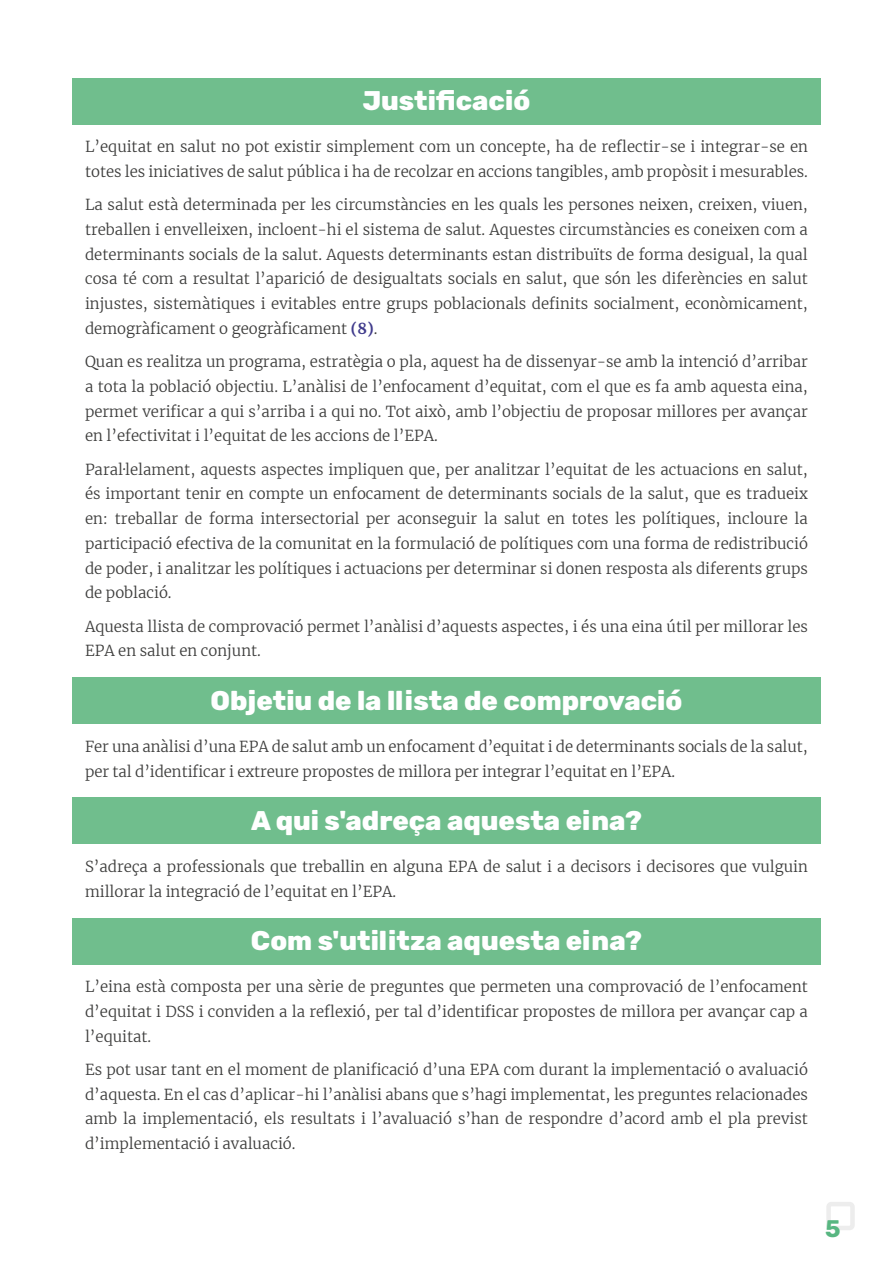
<style>
.page{position:relative;width:893px;height:1263px;background:#fff}
.page>*{position:absolute;margin:0;border:0;box-sizing:border-box;transform-origin:0 0}
.t1{font:800 27px "Rubik";color:#fff}
.t2{font:700 24px "Rubik";color:#58b681}
.Párrafo{font:300 15px/24.8px "Merriweather";color:#3c3c3b;text-align:justify}
.s1{font-weight:700;color:#403b8c}
</style>
<div class="page">
<div style="left:826px;top:1202px;width:29px;height:28px;border:4px solid #ededed;border-radius:3px"></div>
<div style="left:72px;top:78px;width:749px;height:46px;background:#70be8d"></div>
<div style="left:72px;top:677px;width:749px;height:47px;background:#70be8d"></div>
<div style="left:72px;top:798px;width:749px;height:46px;background:#70be8d"></div>
<div style="left:72px;top:918px;width:749px;height:46px;background:#70be8d"></div>
<h1 class="t1" style="left:363px;top:86px;width:169px">Justificació</h1>
<p class="Párrafo" style="left:85px;top:134px;width:724px">L’equitat en salut no pot existir simplement com un concepte, ha de reflectir-se i integrar-se en totes les iniciatives de salut pública i ha de recolzar en accions tangibles, amb propòsit i mesurables.</p>
<p class="Párrafo" style="left:85px;top:192px;width:724px">La salut està determinada per les circumstàncies en les quals les persones neixen, creixen, viuen, treballen i envelleixen, incloent-hi el sistema de salut. Aquestes circumstàncies es coneixen com a determinants socials de la salut. Aquests determinants estan distribuïts de forma desigual, la qual cosa té com a resultat l’aparició de desigualtats socials en salut, que són les diferències en salut injustes, sistemàtiques i evitables entre grups poblacionals definits socialment, econòmicament, demogràficament o geogràficament <span class="s1">(8)</span>.</p>
<p class="Párrafo" style="left:85px;top:349px;width:724px">Quan es realitza un programa, estratègia o pla, aquest ha de dissenyar-se amb la intenció d’arribar a tota la població objectiu. L’anàlisi de l’enfocament d’equitat, com el que es fa amb aquesta eina, permet verificar a qui s’arriba i a qui no. Tot això, amb l’objectiu de proposar millores per avançar en l’efectivitat i l’equitat de les accions de l’EPA.</p>
<p class="Párrafo" style="left:85px;top:456px;width:724px">Paral·lelament, aquests aspectes impliquen que, per analitzar l’equitat de les actuacions en salut, és important tenir en compte un enfocament de determinants socials de la salut, que es tradueix en: treballar de forma intersectorial per aconseguir la salut en totes les polítiques, incloure la participació efectiva de la comunitat en la formulació de polítiques com una forma de redistribució de poder, i analitzar les polítiques i actuacions per determinar si donen resposta als diferents grups de població.</p>
<p class="Párrafo" style="left:85px;top:613px;width:724px">Aquesta llista de comprovació permet l’anàlisi d’aquests aspectes, i és una eina útil per millorar les<br>EPA en salut en conjunt.</p>
<h1 class="t1" style="left:210px;top:686px;width:474px">Objetiu de la llista de comprovació</h1>
<p class="Párrafo" style="left:85px;top:733px;width:724px">Fer una anàlisi d’una EPA de salut amb un enfocament d’equitat i de determinants socials de la salut, per tal d’identificar i extreure propostes de millora per integrar l’equitat en l’EPA.</p>
<h1 class="t1" style="left:251px;top:806px;width:392px">A qui s'adreça aquesta eina?</h1>
<p class="Párrafo" style="left:85px;top:854px;width:724px">S’adreça a professionals que treballin en alguna EPA de salut i a decisors i decisores que vulguin millorar la integració de l’equitat en l’EPA.</p>
<h1 class="t1" style="left:251px;top:926px;width:393px">Com s'utilitza aquesta eina?</h1>
<p class="Párrafo" style="left:85px;top:974px;width:724px">L’eina està composta per una sèrie de preguntes que permeten una comprovació de l’enfocament d’equitat i DSS i conviden a la reflexió, per tal d’identificar propostes de millora per avançar cap a l’equitat.</p>
<p class="Párrafo" style="left:85px;top:1057px;width:724px">Es pot usar tant en el moment de planificació d’una EPA com durant la implementació o avaluació d’aquesta. En el cas d’aplicar-hi l’anàlisi abans que s’hagi implementat, les preguntes relacionades amb la implementació, els resultats i l’avaluació s’han de respondre d’acord amb el pla previst d’implementació i avaluació.</p>
<h2 class="t2" style="left:825px;top:1215px;width:17px">5</h2>
</div>
